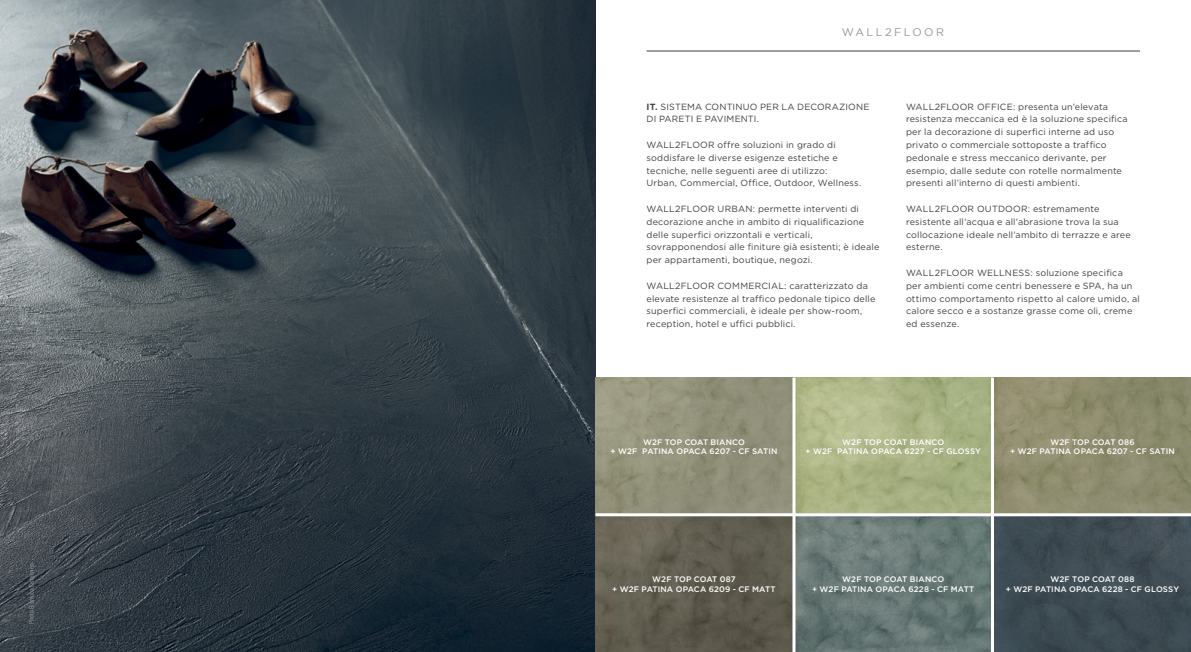
<style>
.page{position:relative;width:1191px;height:652px;background:#fff}
.page>*{position:absolute;margin:0;border:0;box-sizing:border-box;transform-origin:0 0}
.t1{font:11px "Gotham";letter-spacing:.215em;color:#939598}
.t2{font:9px/12.8px "Gotham";letter-spacing:.02em;color:#414042}
.t3{font:500 8px/9.6px "Gotham";letter-spacing:.01em;color:#fff;text-align:center}
.t4{font:300 7px "DIN Condensed";color:#939598}
.s1{font-weight:700}
</style>
<div class="page">
<hr style="left:646px;top:51px;width:494px;height:1px;background:#414042">
<img style="left:0;top:0;width:595px;height:652px">
<img style="left:595px;top:378px;width:596px;height:274px">
<hr style="left:792px;top:378px;width:3px;height:274px;background:#fff">
<hr style="left:991px;top:378px;width:3px;height:274px;background:#fff">
<hr style="left:595px;top:513px;width:596px;height:3px;background:#fff">
<p class="t4" style="left:27px;top:624px;width:62px;rotate:-90deg">Photo Gianluca Cisternino</p>
<p class="t1" style="left:841px;top:26px;width:104px">WALL2FLOOR</p>
<p class="t2" style="left:646px;top:100px;width:224px"><span class="s1">IT.</span> SISTEMA CONTINUO PER LA DECORAZIONE<br>DI PARETI E PAVIMENTI.</p>
<p class="t2" style="left:646px;top:138px;width:216px">WALL2FLOOR offre soluzioni in grado di soddisfare le diverse esigenze estetiche e tecniche, nelle seguenti aree di utilizzo:<br>Urban, Commercial, Office, Outdoor, Wellness.</p>
<p class="t2" style="left:646px;top:202px;width:234px">WALL2FLOOR URBAN: permette interventi di decorazione anche in ambito di riqualificazione delle superfici orizzontali e verticali, sovrapponendosi alle finiture già esistenti; è ideale per appartamenti, boutique, negozi.</p>
<p class="t2" style="left:646px;top:279px;width:230px">WALL2FLOOR COMMERCIAL: caratterizzato da elevate resistenze al traffico pedonale tipico delle superfici commerciali, è ideale per show-room, reception, hotel e uffici pubblici.</p>
<p class="t2" style="left:906px;top:100px;width:223px">WALL2FLOOR OFFICE: presenta un’elevata resistenza meccanica ed è la soluzione specifica per la decorazione di superfici interne ad uso privato o commerciale sottoposte a traffico pedonale e stress meccanico derivante, per esempio, dalle sedute con rotelle normalmente presenti all’interno di questi ambienti.</p>
<p class="t2" style="left:906px;top:202px;width:226px">WALL2FLOOR OUTDOOR: estremamente resistente all’acqua e all’abrasione trova la sua collocazione ideale nell’ambito di terrazze e aree esterne.</p>
<p class="t2" style="left:906px;top:266px;width:235px">WALL2FLOOR WELLNESS: soluzione specifica per ambienti come centri benessere e SPA, ha un ottimo comportamento rispetto al calore umido, al calore secco e a sostanze grasse come oli, creme ed essenze.</p>
<p class="t3" style="left:610px;top:437px;width:168px">W2F TOP COAT BIANCO<br>+ W2F PATINA OPACA 6207 - CF SATIN</p>
<p class="t3" style="left:1010px;top:437px;width:166px">W2F TOP COAT 086<br>+ W2F PATINA OPACA 6207 - CF SATIN</p>
<p class="t3" style="left:805px;top:437px;width:177px">W2F TOP COAT BIANCO<br>+ W2F PATINA OPACA 6227 - CF GLOSSY</p>
<p class="t3" style="left:612px;top:574px;width:165px">W2F TOP COAT 087<br>+ W2F PATINA OPACA 6209 - CF MATT</p>
<p class="t3" style="left:1005px;top:574px;width:175px">W2F TOP COAT 088<br>+ W2F PATINA OPACA 6228 - CF GLOSSY</p>
<p class="t3" style="left:812px;top:574px;width:164px">W2F TOP COAT BIANCO<br>+ W2F PATINA OPACA 6228 - CF MATT</p>
</div>
